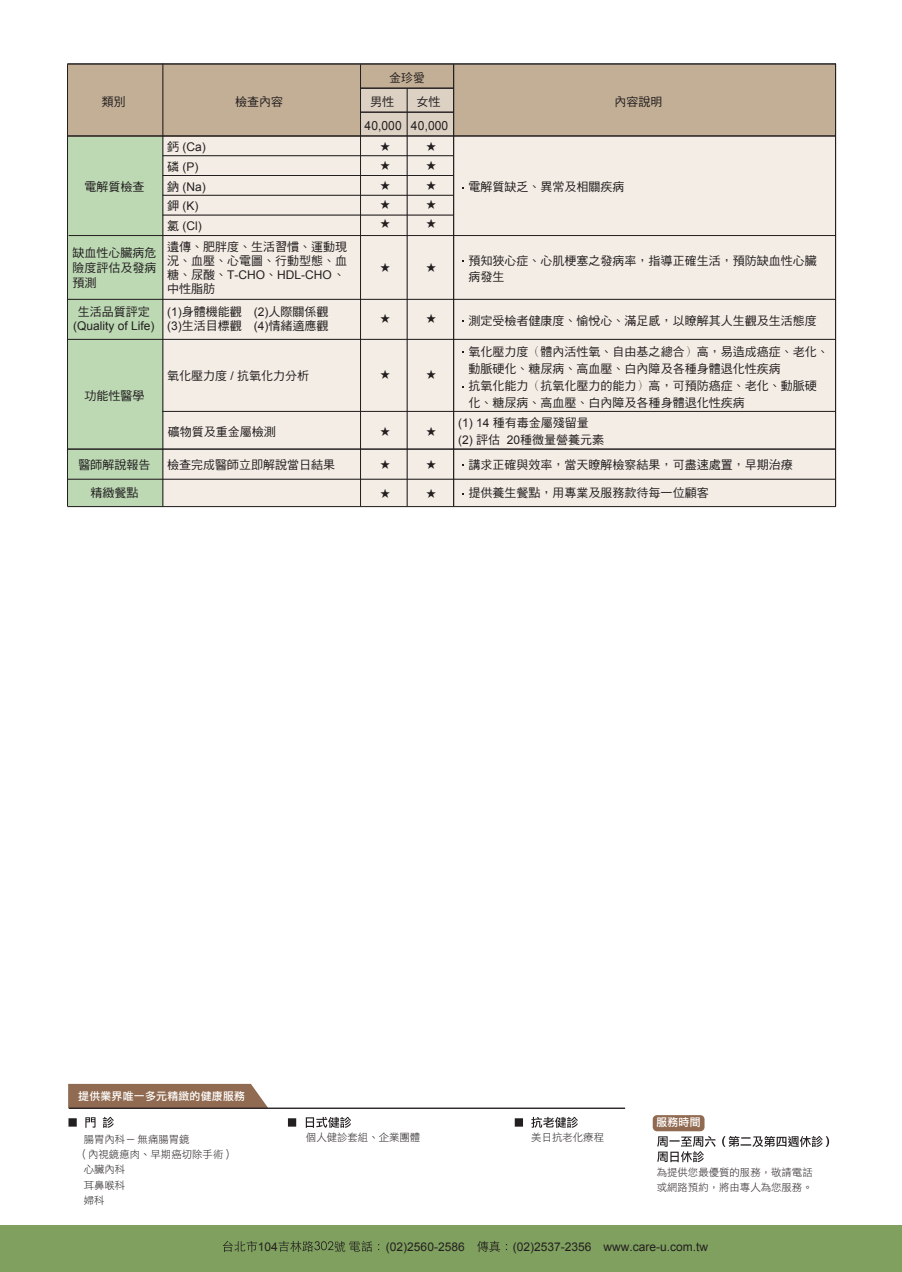
<style>
.page{position:relative;width:902px;height:1272px;background:#fff}
.page>*{position:absolute;margin:0;border:0;box-sizing:border-box;transform-origin:0 0}
.t1{font:12.6px "Arial";letter-spacing:.02em;color:#231f20;scale:.95 1}
.t2{font:12px/16.5px "DF Hei Std W5";color:#231f20}
.t3{font:12px/19.8px "Arial";color:#231f20}
.t4{font:10.95px "DF Li Hei Std W5";letter-spacing:.025em;color:#fff}
.t5{font:10.35px/15.3px "DF Li Hei Std W3";color:#231f20}
.t6{font:10.2px/19.2px "DF Hei Std W5";color:#231f20;text-align:justify}
.s1{font-family:"DF Hei Std W5"}
.s2{font-family:"Arial"}
.s3{font-family:"Adobe Ming Std";font-weight:300}
</style>
<div class="page">
<div style="left:67px;top:120px;width:96px;height:386px;background:#bdd9b4"></div>
<div style="left:163px;top:121px;width:672px;height:386px;background:#f3ede5"></div>
<div style="left:68px;top:64px;width:95px;height:72px;background:#c3af95"></div>
<hr style="left:67px;top:64px;width:1px;height:442px;background:#231f20">
<div style="left:163px;top:64px;width:197px;height:72px;background:#c3af95"></div>
<hr style="left:360px;top:64px;width:1px;height:442px;background:#231f20">
<hr style="left:407px;top:88px;width:1px;height:418px;background:#231f20">
<hr style="left:163px;top:155px;width:290px;height:1px;background:#231f20">
<hr style="left:163px;top:64px;width:1px;height:442px;background:#231f20">
<hr style="left:163px;top:175px;width:290px;height:1px;background:#231f20">
<hr style="left:163px;top:195px;width:290px;height:1px;background:#231f20">
<hr style="left:163px;top:215px;width:290px;height:1px;background:#231f20">
<hr style="left:69px;top:235px;width:766px;height:1px;background:#231f20">
<hr style="left:162px;top:411px;width:673px;height:1px;background:#231f20">
<hr style="left:67px;top:479px;width:768px;height:1px;background:#231f20">
<hr style="left:68px;top:506px;width:767px;height:1px;background:#231f20">
<hr style="left:68px;top:299px;width:767px;height:1px;background:#231f20">
<hr style="left:67px;top:339px;width:768px;height:1px;background:#231f20">
<div style="left:0;top:1225px;width:901px;height:46px;background:#7fa05e"></div>
<svg style="left:223px;top:1241px;width:34px;height:10px"></svg>
<svg style="left:279px;top:1241px;width:100px;height:10px"></svg>
<svg style="left:477px;top:1241px;width:30px;height:10px"></svg>
<svg style="left:361px;top:65px;width:474px;height:71px;background:#c3b098"></svg>
<hr style="left:453px;top:64px;width:1px;height:442px;background:#231f20">
<hr style="left:835px;top:64px;width:1px;height:442px;background:#231f20">
<hr style="left:67px;top:136px;width:768px;height:1px;background:#231f20">
<hr style="left:67px;top:64px;width:768px;height:1px;background:#231f20">
<hr style="left:360px;top:112px;width:94px;height:1px;background:#231f20">
<hr style="left:360px;top:88px;width:94px;height:1px;background:#231f20">
<hr style="left:68px;top:449px;width:767px;height:1px;background:#231f20">
<svg style="left:68px;top:1116px;width:46px;height:11px"></svg>
<svg style="left:288px;top:1116px;width:63px;height:11px"></svg>
<svg style="left:514px;top:1116px;width:63px;height:11px"></svg>
<svg style="left:68px;top:1083px;width:200px;height:25px;background:#99765e"></svg>
<hr style="left:69px;top:1107px;width:556px;height:1px;background:#231f20">
<div style="left:652px;top:1115px;width:52px;height:16px;background:#916b51;border-radius:4px"></div>
<svg style="left:657px;top:1136px;width:172px;height:26px"></svg>
<p class="t2" style="left:102px;top:93px;width:25px">類別</p>
<p class="t2" style="left:84px;top:179px;width:61px">電解質檢查</p>
<p class="t3" style="left:167px;top:137px;width:40px"><span class="s1">鈣</span> (Ca)<span class="s1">磷</span> (P)<span class="s1">鈉</span> (Na)<span class="s1">鉀</span> (K)<span class="s1">氯</span> (Cl)</p>
<p class="t2" style="left:389px;top:69px;width:37px">金珍愛</p>
<p class="t2" style="left:235px;top:93px;width:49px">檢查內容</p>
<p class="t2" style="left:370px;top:93px;width:25px">男性</p>
<p class="t2" style="left:416px;top:93px;width:25px">女性</p>
<p class="t1" style="left:364px;top:117px;width:90px">40,000 40,000</p>
<p class="t6" style="left:380px;top:137px;width:12px">★</p>
<p class="t6" style="left:426px;top:137px;width:12px">★</p>
<p class="t6" style="left:380px;top:156px;width:12px">★</p>
<p class="t6" style="left:426px;top:156px;width:12px">★</p>
<p class="t6" style="left:380px;top:175px;width:12px">★ ★ ★</p>
<p class="t6" style="left:426px;top:175px;width:12px">★ ★ ★</p>
<p class="t2" style="left:72px;top:245px;width:85px;line-height:15px;text-align:justify">缺血性心臟病危險度評估及發病預測</p>
<p class="t2" style="left:167px;top:240px;width:181px;line-height:13.8px">遺傳、肥胖度、生活習慣、運動現況、血壓、心電圖、行動型態、血</p>
<p class="t3" style="left:167px;top:265px;width:179px"><span class="s1">糖、尿酸、</span>T-CHO<span class="s1">、</span>HDL-CHO<span class="s1">、</span></p>
<p class="t2" style="left:167px;top:280px;width:49px">中性脂肪</p>
<p class="t2" style="left:78px;top:303px;width:74px">生活品質評定</p>
<p class="t3" style="left:73px;top:316px;width:83px">(Quality of Life)</p>
<p class="t2" style="left:167px;top:304px;width:163px;line-height:14.4px"><span class="s2">(1)</span>身體機能觀　<span class="s2">(2)</span>人際關係觀<span class="s2">(3)</span>生活目標觀　<span class="s2">(4)</span>情緒適應觀</p>
<p class="t6" style="left:380px;top:257px;width:12px">★</p>
<p class="t6" style="left:426px;top:257px;width:12px">★</p>
<p class="t6" style="left:380px;top:309px;width:12px">★</p>
<p class="t6" style="left:426px;top:309px;width:12px">★</p>
<p class="t2" style="left:84px;top:387px;width:62px">功能性醫學</p>
<p class="t2" style="left:167px;top:367px;width:143px">氧化壓力度 <span class="s2">/</span> 抗氧化力分析</p>
<p class="t6" style="left:380px;top:365px;width:12px">★</p>
<p class="t6" style="left:426px;top:365px;width:12px">★</p>
<p class="t2" style="left:614px;top:93px;width:49px">內容說明</p>
<p class="t2" style="left:468px;top:179px;width:157px">電解質缺乏、異常及相關疾病</p>
<p class="t2" style="left:468px;top:252px;width:349px">預知狹心症、心肌梗塞之發病率，指導正確生活，預防缺血性心臟病發生</p>
<p class="t2" style="left:468px;top:312px;width:349px">測定受檢者健康度、愉悅心、滿足感，以瞭解其人生觀及生活態度</p>
<p class="t2" style="left:468px;top:343px;width:361px">氧化壓力度<span class="s3">（</span>體內活性氧、自由基之總合<span class="s3">）</span>高，易造成癌症、老化、動脈硬化、糖尿病、高血壓、白內障及各種身體退化性疾病</p>
<p class="t2" style="left:468px;top:377px;width:349px">抗氧化能力<span class="s3">（</span>抗氧化壓力的能力<span class="s3">）</span>高，可預防癌症、老化、動脈硬化、糖尿病、高血壓、白內障及各種身體退化性疾病</p>
<p class="t2" style="left:168px;top:423px;width:109px">礦物質及重金屬檢測</p>
<p class="t2" style="left:458px;top:414px;width:147px"><span class="s2">(1) 14</span> 種有毒金屬殘留量<span class="s2">(2)</span> 評估 <span class="s2">20</span>種微量營養元素</p>
<p class="t6" style="left:380px;top:421px;width:12px">★</p>
<p class="t6" style="left:426px;top:421px;width:12px">★</p>
<p class="t2" style="left:78px;top:456px;width:74px">醫師解說報告</p>
<p class="t2" style="left:167px;top:456px;width:169px">檢查完成醫師立即解說當日結果</p>
<p class="t2" style="left:90px;top:484px;width:50px">精緻餐點</p>
<p class="t6" style="left:380px;top:454px;width:12px">★</p>
<p class="t6" style="left:426px;top:454px;width:12px">★</p>
<p class="t6" style="left:380px;top:483px;width:12px">★</p>
<p class="t6" style="left:426px;top:483px;width:12px">★</p>
<p class="t2" style="left:468px;top:456px;width:325px">講求正確與效率，當天瞭解檢察結果，可盡速處置，早期治療</p>
<p class="t2" style="left:468px;top:484px;width:241px">提供養生餐點，用專業及服務款待每一位顧客</p>
<p class="t4" style="left:78px;top:1090px;width:168px">提供業界唯一多元精緻的健康服務</p>
<p class="t5" style="left:84px;top:1131px;width:107px">腸胃內科－無痛腸胃鏡</p>
<p class="t5" style="left:78px;top:1146px;width:157px">（內視鏡瘜肉、早期癌切除手術）</p>
<p class="t5" style="left:84px;top:1161px;width:43px">心臟內科</p>
<p class="t5" style="left:84px;top:1177px;width:43px">耳鼻喉科</p>
<p class="t5" style="left:84px;top:1192px;width:22px">婦科</p>
<p class="t5" style="left:306px;top:1129px;width:116px">個人健診套組、企業團體</p>
<p class="t5" style="left:531px;top:1129px;width:74px">美日抗老化療程</p>
<p class="t4" style="left:656px;top:1116px;width:46px">服務時間</p>
<p class="t5" style="left:656px;top:1163px;width:157px">為提供您最優質的服務，敬請電話或網路預約，將由專人為您服務。</p>
<p class="t3" style="left:258px;top:1236px;width:22px">104</p>
<p class="t3" style="left:386px;top:1236px;width:80px">(02)2560-2586</p>
<p class="t3" style="left:512px;top:1236px;width:197px">(02)2537-2356 www.care-u.com.tw</p>
</div>
